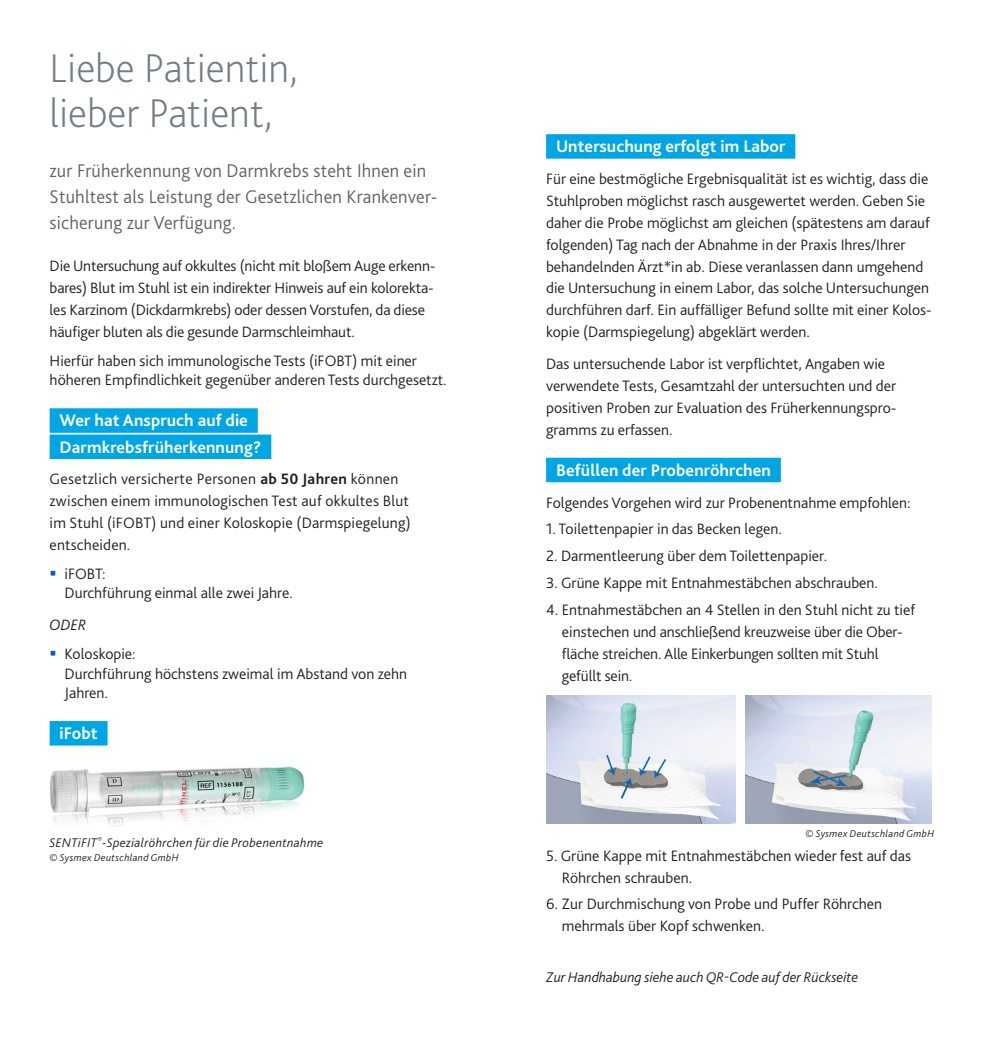
<style>
.page{position:relative;width:983px;height:1042px;background:#fff}
.page>*{position:absolute;margin:0;border:0;box-sizing:border-box;transform-origin:0 0}
.t1{font:200 42px/45.5px "Bliss Pro";color:#717d83}
.t2{font:300 19.25px/26.2px "Bliss Pro";letter-spacing:.01em;color:#636366}
.t3{font:700 17.5px/26.2px "Bliss Pro";letter-spacing:.005em;color:#fff}
.t4{font:300 15.75px/21.9px "Bliss Pro";color:#231f20}
.t5{font:italic 300 15.75px "Bliss Pro";color:#231f20}
.t6{font:italic 300 14.7px "Bliss Pro";color:#231f20}
.t7{font:italic 300 13.12px "Bliss Pro";letter-spacing:.025em;color:#231f20}
.t8{font:italic 300 10.5px "Bliss Pro";letter-spacing:.03em;color:#231f20}
.s1{font-weight:700}
.s2{color:#0161ab}
</style>
<div class="page">
<img style="left:49px;top:766px;width:256px;height:60px">
<div style="left:546px;top:134px;width:249px;height:25px;background:#00a6e4"></div>
<div style="left:546px;top:458px;width:234px;height:24px;background:#00a6e4"></div>
<div style="left:50px;top:408px;width:208px;height:25px;background:#00a6e4"></div>
<div style="left:50px;top:434px;width:221px;height:25px;background:#00a6e4"></div>
<div style="left:50px;top:721px;width:57px;height:24px;background:#00a6e4"></div>
<img style="left:546px;top:696px;width:189px;height:128px">
<img style="left:745px;top:696px;width:185px;height:128px">
<h1 class="t1" style="left:50px;top:45px;width:250px">Liebe Patientin, lieber Patient,</h1>
<p class="t2" style="left:50px;top:157px;width:389px">zur Früherkennung von Darmkrebs steht Ihnen ein<br>Stuhltest als Leistung der Gesetzlichen Krankenver&shy;sicherung zur Verfügung.</p>
<p class="t4" style="left:50px;top:255px;width:387px">Die Untersuchung auf okkultes (nicht mit bloßem Auge erkenn&shy;bares) Blut im Stuhl ist ein indirekter Hinweis auf ein kolorekta&shy;les Karzinom (Dickdarmkrebs) oder dessen Vorstufen, da diese häufiger bluten als die gesunde Darmschleimhaut.</p>
<p class="t4" style="left:50px;top:351px;width:398px;line-height:19.2px">Hierfür haben sich immunologische Tests (iFOBT) mit einer höheren Empfindlichkeit gegenüber anderen Tests durchgesetzt.</p>
<p class="t3" style="left:60px;top:407px;width:203px">Wer hat Anspruch auf die<br>Darmkrebsfrüherkennung?</p>
<p class="t4" style="left:50px;top:468px;width:362px">Gesetzlich versicherte Personen <span class="s1">ab 50 Jahren</span> können zwischen einem immunologischen Test auf okkultes Blut im Stuhl (iFOBT) und einer Koloskopie (Darmspiegelung) entscheiden.</p>
<p class="t4" style="left:64px;top:564px;width:230px;line-height:19.2px;text-indent:-15px"><span class="s2">▪</span> iFOBT:<br>Durchführung einmal alle zwei Jahre.</p>
<p class="t5" style="left:50px;top:615px;width:38px">ODER</p>
<p class="t4" style="left:64px;top:644px;width:344px;line-height:19.2px;text-indent:-15px"><span class="s2">▪</span> Koloskopie:<br>Durchführung höchstens zweimal im Abstand von zehn<br>Jahren.</p>
<p class="t3" style="left:60px;top:720px;width:40px">iFobt</p>
<p class="t7" style="left:50px;top:834px;width:275px">SENTiFIT<sup>®</sup>-Spezialröhrchen für die Probenentnahme</p>
<p class="t8" style="left:50px;top:851px;width:130px">© Sysmex Deutschland GmbH</p>
<p class="t3" style="left:556px;top:133px;width:231px">Untersuchung erfolgt im Labor</p>
<p class="t4" style="left:546px;top:168px;width:387px">Für eine bestmögliche Ergebnisqualität ist es wichtig, dass die Stuhlproben möglichst rasch ausgewertet werden. Geben Sie daher die Probe möglichst am gleichen (spätestens am darauf folgenden) Tag nach der Abnahme in der Praxis Ihres/Ihrer behandelnden Ärzt*in ab. Diese veranlassen dann umgehend die Untersuchung in einem Labor, das solche Untersuchungen durchführen darf. Ein auffälliger Befund sollte mit einer Kolos&shy;kopie (Darmspiegelung) abgeklärt werden.</p>
<p class="t4" style="left:546px;top:353px;width:352px">Das untersuchende Labor ist verpflichtet, Angaben wie verwendete Tests, Gesamtzahl der untersuchten und der positiven Proben zur Evaluation des Früherkennungspro&shy;gramms zu erfassen.</p>
<p class="t3" style="left:556px;top:457px;width:216px">Befüllen der Probenröhrchen</p>
<p class="t4" style="left:546px;top:491px;width:366px">Folgendes Vorgehen wird zur Probenentnahme empfohlen:</p>
<p class="t4" style="left:546px;top:518px;width:237px">1. Toilettenpapier in das Becken legen.</p>
<p class="t4" style="left:546px;top:545px;width:283px">2. Darmentleerung über dem Toilettenpapier.</p>
<p class="t4" style="left:546px;top:572px;width:333px">3. Grüne Kappe mit Entnahmestäbchen abschrauben.</p>
<p class="t4" style="left:561px;top:599px;width:355px;text-indent:-16px">4. Entnahmestäbchen an 4 Stellen in den Stuhl nicht zu tief einstechen und anschließend kreuzweise über die Ober&shy;fläche streichen. Alle Einkerbungen sollten mit Stuhl gefüllt sein.</p>
<p class="t8" style="left:805px;top:827px;width:130px">© Sysmex Deutschland GmbH</p>
<p class="t4" style="left:561px;top:844px;width:351px;text-indent:-16px">5. Grüne Kappe mit Entnahmestäbchen wieder fest auf das<br>Röhrchen schrauben.</p>
<p class="t4" style="left:561px;top:893px;width:321px;text-indent:-16px">6. Zur Durchmischung von Probe und Puffer Röhrchen mehrmals über Kopf schwenken.</p>
<p class="t6" style="left:546px;top:968px;width:313px">Zur Handhabung siehe auch QR-Code auf der Rückseite</p>
</div>
